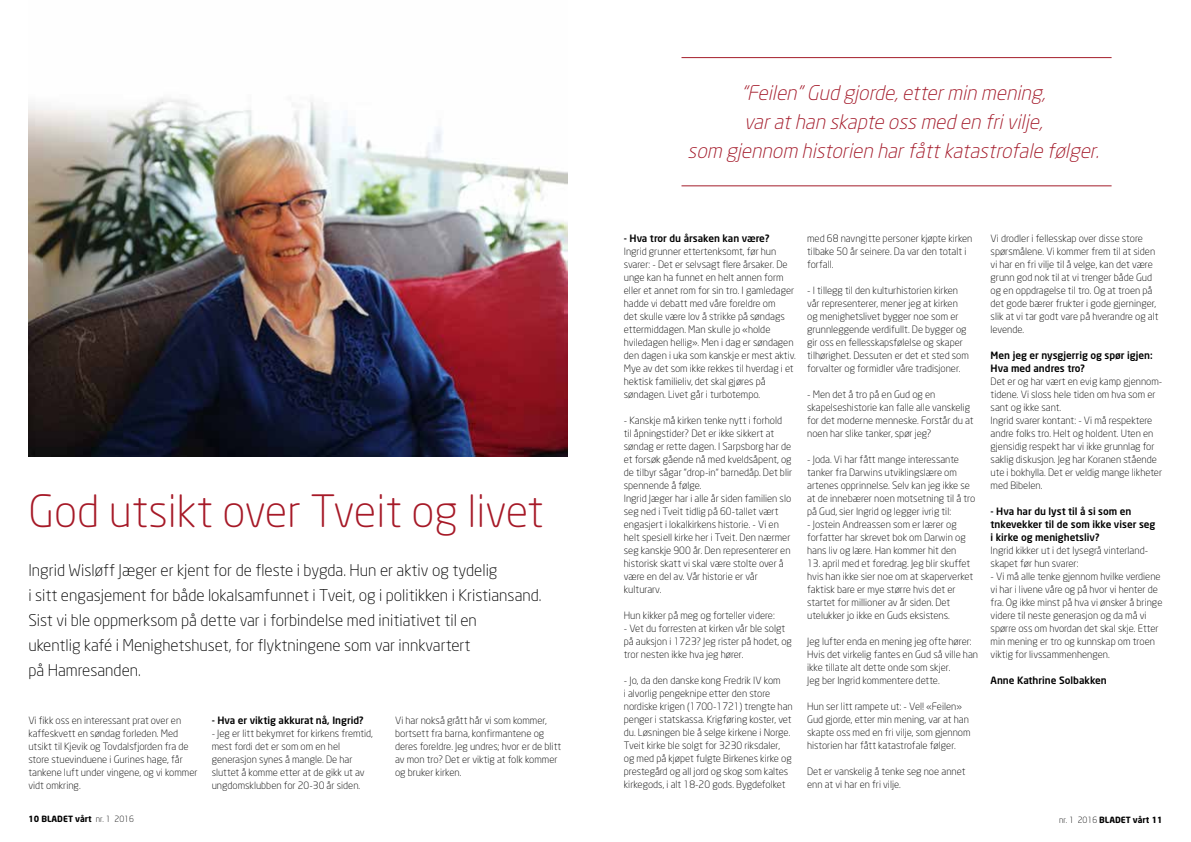
<style>
.page{position:relative;width:1191px;height:842px;background:#fff}
.page>*{position:absolute;margin:0;border:0;box-sizing:border-box;transform-origin:0 0}
.t1{font:300 44px "Neo Sans";color:#a61927}
.t2{font:italic 300 20px/29px "Neo Sans";color:#a31828;text-align:center}
.t3{font:300 16px/25px "Neo Sans";color:#000}
.t4{font:300 10px/13px "Neo Sans";color:#000}
.t5{font:500 10px/13px "Neo Sans";color:#000}
.t6{font:700 8.5px "Neo Sans";color:#000}
.s1{font-weight:300}
</style>
<div class="page">
<img style="left:28px;top:98px;width:539px;height:358px">
<hr style="left:681px;top:57px;width:430px;height:1px;background:#a41d2b">
<hr style="left:681px;top:186px;width:430px;height:1px;background:#a41d2b">
<h1 class="t1" style="left:28px;top:485px;width:517px">God utsikt over Tveit og livet</h1>
<p class="t3" style="left:28px;top:557px;width:515px">Ingrid Wisløff Jæger er kjent for de fleste i bygda. Hun er aktiv og tydelig<br>i sitt engasjement for både lokalsamfunnet i Tveit, og i politikken i Kristiansand.<br>Sist vi ble oppmerksom på dette var i forbindelse med initiativet til en<br>ukentlig kafé i Menighetshuset, for flyktningene som var innkvartert<br>på Hamresanden.</p>
<p class="t4" style="left:28px;top:713px;width:171px">Vi fikk oss en interessant prat over en kaffeskvett en søndag forleden. Med utsikt til Kjevik og Tovdalsfjorden fra de store stuevinduene i Gurines hage, får tankene luft under vingene, og vi kommer vidt omkring.</p>
<p class="t5" style="left:212px;top:714px;width:153px">- Hva er viktig akkurat nå, Ingrid?</p>
<p class="t4" style="left:212px;top:727px;width:163px">- Jeg er litt bekymret for kirkens fremtid, mest fordi det er som om en hel generasjon synes å mangle. De har sluttet å komme etter at de gikk ut av ungdomsklubben for 20-30 år siden.</p>
<p class="t4" style="left:395px;top:713px;width:168px">Vi har nokså grått hår vi som kommer, bortsett fra barna, konfirmantene og deres foreldre. Jeg undres; hvor er de blitt av mon tro? Det er viktig at folk kommer og bruker kirken.</p>
<h2 class="t2" style="left:687px;top:78px;width:418px">“Feilen”Gud gjorde,ettermin mening,<br>varathan skapte ossmed en frivilje,<br>som gjennom historien harfåttkatastrofale følger.</h2>
<p class="t5" style="left:624px;top:232px;width:147px">- Hva tror du årsaken kan være?</p>
<p class="t4" style="left:624px;top:245px;width:173px">Ingrid grunner ettertenksomt, før hun svarer: - Det er selvsagt flere årsaker. De unge kan ha funnet en helt annen form eller et annet rom for sin tro. I gamledager hadde vi debatt med våre foreldre om<br>det skulle være lov å strikke på søndags ettermiddagen. Man skulle jo «holde hviledagen hellig». Men i dag er søndagen den dagen i uka som kanskje er mest aktiv.<br>Mye av det som ikke rekkes til hverdag i et hektisk familieliv, det skal gjøres på søndagen. Livet går i turbotempo.</p>
<p class="t4" style="left:624px;top:414px;width:170px">- Kanskje må kirken tenke nytt i forhold til åpningstider? Det er ikke sikkert at søndag er rette dagen. I Sarpsborg har de et forsøk gående nå med kveldsåpent, og de tilbyr sågar ”drop-in” barnedåp. Det blir spennende å følge.<br>Ingrid Jæger har i alle år siden familien slo seg ned i Tveit tidlig på 60-tallet vært engasjert i lokalkirkens historie. - Vi en helt spesiell kirke her i Tveit. Den nærmer seg kanskje 900 år. Den representerer en historisk skatt vi skal være stolte over å være en del av. Vår historie er vår kulturarv.</p>
<p class="t4" style="left:624px;top:609px;width:152px">Hun kikker på meg og forteller videre:</p>
<p class="t4" style="left:624px;top:622px;width:169px">- Vet du forresten at kirken vår ble solgt på auksjon i 1723? Jeg rister på hodet, og tror nesten ikke hva jeg hører.</p>
<p class="t4" style="left:624px;top:674px;width:170px">- Jo, da den danske kong Fredrik IV kom<br>i alvorlig pengeknipe etter den store nordiske krigen (1700-1721) trengte han penger i statskassa. Krigføring koster, vet du. Løsningen ble å selge kirkene i Norge.<br>Tveit kirke ble solgt for 3230 riksdaler, og med på kjøpet fulgte Birkenes kirke og prestegård og all jord og skog som kaltes kirkegods, i alt 18-20 gods. Bygdefolket</p>
<p class="t4" style="left:807px;top:232px;width:167px">med 68 navngitte personer kjøpte kirken tilbake 50 år seinere. Da var den totalt i forfall.</p>
<p class="t4" style="left:807px;top:284px;width:163px">- I tillegg til den kulturhistorien kirken vår representerer, mener jeg at kirken og menighetslivet bygger noe som er grunnleggende verdifullt. De bygger og gir oss en fellesskapsfølelse og skaper tilhørighet. Dessuten er det et sted som forvalter og formidler våre tradisjoner.</p>
<p class="t4" style="left:807px;top:388px;width:168px">- Men det å tro på en Gud og en skapelseshistorie kan falle alle vanskelig for det moderne menneske. Forstår du at noen har slike tanker, spør jeg?</p>
<p class="t4" style="left:807px;top:453px;width:170px">- Joda. Vi har fått mange interessante tanker fra Darwins utviklingslære om artenes opprinnelse. Selv kan jeg ikke se at de innebærer noen motsetning til å tro på Gud, sier Ingrid og legger ivrig til:</p>
<p class="t4" style="left:807px;top:518px;width:160px">- Jostein Andreassen som er lærer og forfatter har skrevet bok om Darwin og hans liv og lære. Han kommer hit den</p>
<p class="t4" style="left:807px;top:557px;width:168px">13. april med et foredrag. Jeg blir skuffet hvis han ikke sier noe om at skaperverket faktisk bare er mye større hvis det er startet for millioner av år siden. Det utelukker jo ikke en Guds eksistens.</p>
<p class="t4" style="left:807px;top:635px;width:172px">Jeg lufter enda en mening jeg ofte hører:<br>Hvis det virkelig fantes en Gud så ville han ikke tillate alt dette onde som skjer.<br>Jeg ber Ingrid kommentere dette.</p>
<p class="t4" style="left:807px;top:700px;width:165px">Hun ser litt rampete ut: - Vel! «Feilen» Gud gjorde, etter min mening, var at han skapte oss med en fri vilje, som gjennom historien har fått katastrofale følger.</p>
<p class="t4" style="left:807px;top:765px;width:160px">Det er vanskelig å tenke seg noe annet enn at vi har en fri vilje.</p>
<p class="t4" style="left:990px;top:232px;width:169px">Vi drodler i fellesskap over disse store spørsmålene. Vi kommer frem til at siden vi har en fri vilje til å velge, kan det være grunn god nok til at vi trenger både Gud og en oppdragelse til tro. Og at troen på det gode bærer frukter i gode gjerninger, slik at vi tar godt vare på hverandre og alt levende.</p>
<p class="t5" style="left:990px;top:348px;width:163px">Men jeg er nysgjerrig og spør igjen:<br>Hva med andres tro?</p>
<p class="t4" style="left:990px;top:375px;width:173px">Det er og har vært en evig kamp gjennom&shy;tidene. Vi sloss hele tiden om hva som er sant og ikke sant.<br>Ingrid svarer kontant: - Vi må respektere andre folks tro. Helt og holdent. Uten en gjensidig respekt har vi ikke grunnlag for saklig diskusjon. Jeg har Koranen stående ute i bokhylla. Det er veldig mange likheter med Bibelen.</p>
<p class="t5" style="left:990px;top:504px;width:166px">- Hva har du lyst til å si som en tnkevekker til de som ikke viser seg i kirke og menighetsliv?</p>
<p class="t4" style="left:990px;top:544px;width:159px">Ingrid kikker ut i det lysegrå vinterland&shy;skapet før hun svarer:</p>
<p class="t4" style="left:990px;top:570px;width:173px">- Vi må alle tenke gjennom hvilke verdiene vi har i livene våre og på hvor vi henter de fra. Og ikke minst på hva vi ønsker å bringe videre til neste generasjon og da må vi spørre oss om hvordan det skal skje. Etter min mening er tro og kunnskap om troen viktig for livssammenhengen.</p>
<p class="t5" style="left:990px;top:673px;width:118px">Anne Kathrine Solbakken</p>
<p class="t6" style="left:28px;top:813px;width:107px">10 BLADET vårt <span class="s1">nr. 1 2016</span></p>
<p class="t6" style="left:1059px;top:815px;width:105px"><span class="s1">nr. 1 2016</span> BLADET vårt 11</p>
</div>
